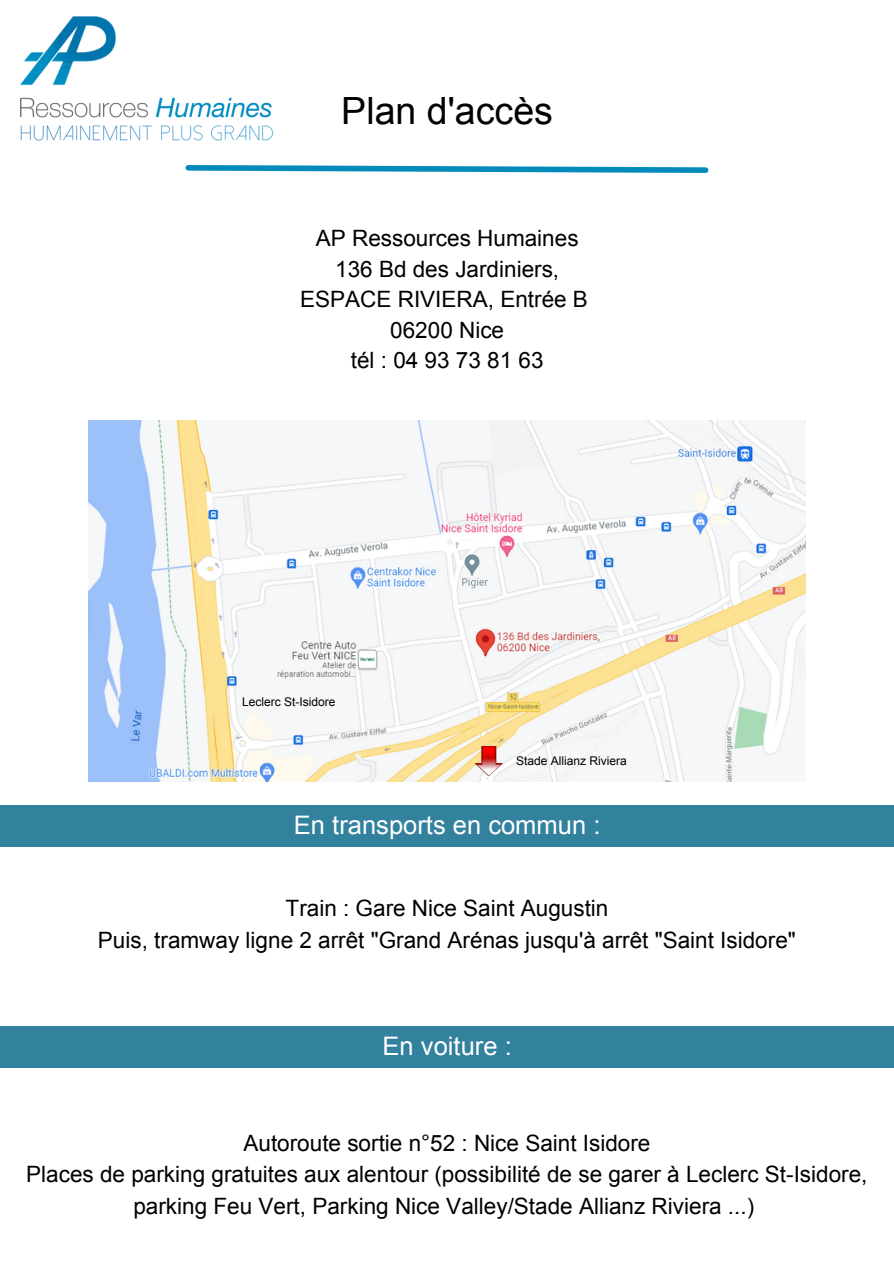
<style>
.page{position:relative;width:894px;height:1264px;background:#fff}
.page>*{position:absolute;margin:0;border:0;box-sizing:border-box;transform-origin:0 0}
.t1{font:37.5px "Arial";color:#000}
.t2{font:25.5px "Arial";color:#fff}
.t3{font:22.5px/31.5px "Arial";color:#000;text-align:center}
.t4{font:12px "Arial";color:#000}
</style>
<div class="page">
<svg style="left:186px;top:165px;width:523px;height:8px"></svg>
<img style="left:20px;top:16px;width:268px;height:153px">
<img style="left:89px;top:421px;width:716px;height:360px">
<img style="left:474px;top:746px;width:28px;height:30px">
<div style="left:0;top:805px;width:893px;height:41px;background:#32819d"></div>
<div style="left:0;top:1025px;width:893px;height:42px;background:#32819d"></div>
<p class="t1" style="left:341px;top:90px;width:213px">Plan d'accès</p>
<p class="t3" style="left:316px;top:223px;width:264px">AP Ressources Humaines</p>
<p class="t3" style="left:335px;top:253px;width:225px">136 Bd des Jardiniers,</p>
<p class="t3" style="left:300px;top:284px;width:289px">ESPACE RIVIERA, Entrée B</p>
<p class="t3" style="left:390px;top:314px;width:115px">06200 Nice</p>
<p class="t3" style="left:350px;top:344px;width:194px">tél : 04 93 73 81 63</p>
<p class="t4" style="left:242px;top:695px;width:95px">Leclerc St-Isidore</p>
<p class="t4" style="left:516px;top:754px;width:112px">Stade Allianz Riviera</p>
<p class="t2" style="left:294px;top:810px;width:308px">En transports en commun :</p>
<p class="t3" style="left:285px;top:892px;width:324px">Train : Gare Nice Saint Augustin</p>
<p class="t3" style="left:98px;top:924px;width:699px">Puis, tramway ligne 2 arrêt "Grand Arénas jusqu'à arrêt "Saint Isidore"</p>
<p class="t2" style="left:382px;top:1031px;width:131px">En voiture :</p>
<p class="t3" style="left:243px;top:1127px;width:408px">Autoroute sortie n°52 : Nice Saint Isidore</p>
<p class="t3" style="left:26px;top:1158px;width:842px">Places de parking gratuites aux alentour (possibilité de se garer à Leclerc St-Isidore, parking Feu Vert, Parking Nice Valley/Stade Allianz Riviera ...)</p>
</div>
